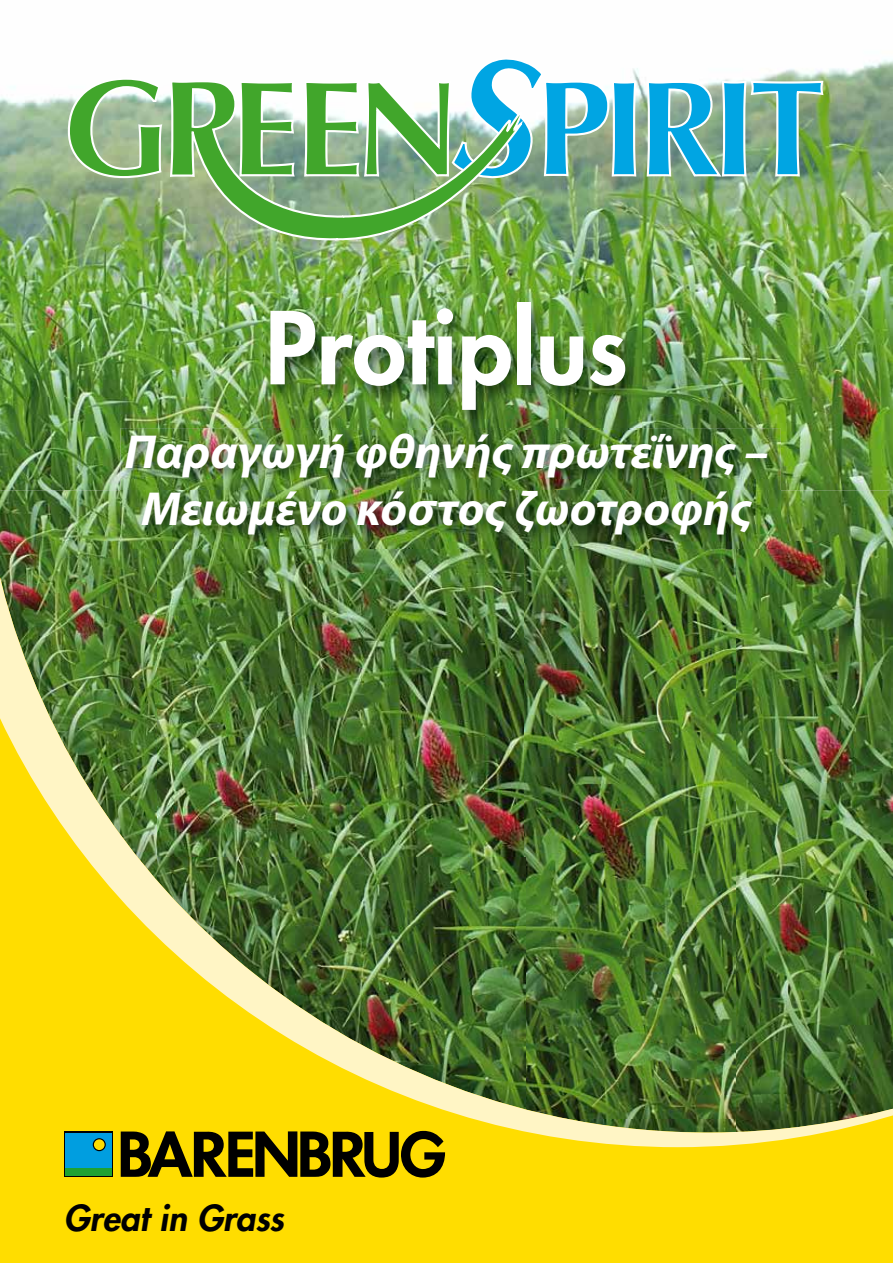
<style>
.page{position:relative;width:893px;height:1263px;background:#fff}
.page>*{position:absolute;margin:0;border:0;box-sizing:border-box;transform-origin:0 0}
.t1{font:800 97.5px "Futura Std";color:#fff}
.t2{font:italic 700 48px/57.6px "Myriad Pro";color:#fff;text-align:center}
.t3{font:italic 800 34.95px "Futura Std";color:#000}
</style>
<div class="page">
<img style="left:0;top:59px;width:893px;height:431px">
<img style="left:0;top:490px;width:120px;height:28px">
<img style="left:781px;top:490px;width:112px;height:28px">
<div style="left:0;top:1147px;width:893px;height:116px;background:#fd0"></div>
<img style="left:0;top:518px;width:893px;height:629px">
<svg style="left:121px;top:1131px;width:324px;height:46px;background:#695b00"></svg>
<div style="left:64px;top:1131px;width:49px;height:46px;background:linear-gradient(to right,#009ee0,#009ee0)"></div>
<div style="left:65px;top:1133px;width:47px;height:34px;background:#009ee0"></div>
<div style="left:65px;top:1168px;width:47px;height:8px;background:#1ea233"></div>
<svg style="left:93px;top:1138px;width:13px;height:13px"></svg>
<div style="left:94px;top:1139px;width:11px;height:11px;background:#fd0;border-radius:50%"></div>
<img style="left:264px;top:298px;width:377px;height:130px">
<svg style="left:67px;top:77px;width:97px;height:102px"></svg>
<svg style="left:303px;top:59px;width:334px;height:121px"></svg>
<svg style="left:645px;top:79px;width:180px;height:99px;background:#63b3b9"></svg>
<img style="left:169px;top:79px;width:362px;height:162px">
<img style="left:120px;top:428px;width:661px;height:120px">
<h1 class="t1" style="left:265px;top:287px;width:364px">Protiplus</h1>
<p class="t2" style="left:124px;top:421px;width:646px">Παραγωγή φθηνής πρωτεΐνης –<br>Μειωμένο κόστος ζωοτροφής</p>
<p class="t3" style="left:64px;top:1195px;width:222px">Great in Grass</p>
</div>
